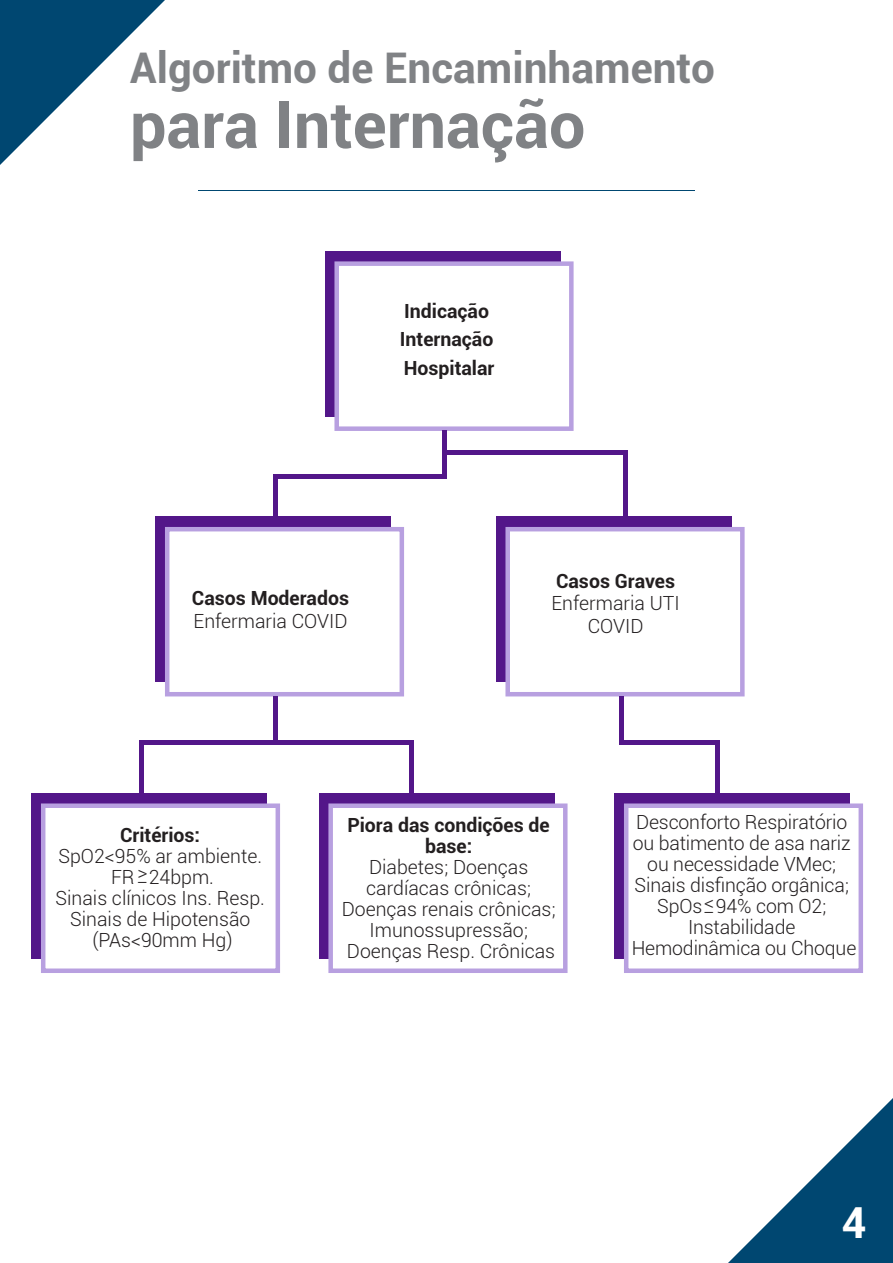
<style>
.page{position:relative;width:893px;height:1263px;background:#fff}
.page>*{position:absolute;margin:0;border:0;box-sizing:border-box;transform-origin:0 0}
.t1{font:700 64.65px "Roboto";color:#808285}
.t2{font:700 42.75px "Roboto";color:#fff}
.t3{font:700 42.3px "Roboto";color:#808285}
.t4{font:300 19.5px/21px "Roboto";color:#231f20;text-align:center}
.t5{font:700 19.5px/28.5px "Roboto";color:#231f20}
</style>
<div class="page">
<svg style="left:0;top:0;width:165px;height:165px"></svg>
<svg style="left:728px;top:1098px;width:165px;height:165px"></svg>
<hr style="left:198px;top:190px;width:496px;height:1px;background:#004771">
<div style="left:156px;top:517px;width:235px;height:165px;background:#531689"></div>
<div style="left:165px;top:527px;width:239px;height:169px;background:#fff;border:4px solid #b8a0e0"></div>
<div style="left:496px;top:517px;width:236px;height:165px;background:#531689"></div>
<div style="left:505px;top:527px;width:240px;height:169px;background:#fff;border:4px solid #b8a0e0"></div>
<div style="left:325px;top:251px;width:236px;height:166px;background:#531689"></div>
<div style="left:334px;top:261px;width:240px;height:170px;background:#fff;border:4px solid #b8a0e0"></div>
<div style="left:32px;top:793px;width:235px;height:166px;background:#531689"></div>
<div style="left:41px;top:803px;width:239px;height:170px;background:#fff;border:4px solid #b8a0e0"></div>
<hr style="left:442px;top:431px;width:4px;height:48px;background:#531689">
<div style="left:273px;top:479px;width:5px;height:47px;background:#531689"></div>
<div style="left:273px;top:696px;width:5px;height:49px;background:#531689"></div>
<div style="left:619px;top:696px;width:5px;height:49px;background:#531689"></div>
<div style="left:715px;top:744px;width:5px;height:50px;background:#531689"></div>
<div style="left:139px;top:742px;width:5px;height:56px;background:#531689"></div>
<div style="left:409px;top:742px;width:5px;height:56px;background:#531689"></div>
<div style="left:623px;top:450px;width:5px;height:69px;background:#531689"></div>
<div style="left:446px;top:450px;width:182px;height:5px;background:#531689"></div>
<div style="left:273px;top:474px;width:173px;height:5px;background:#531689"></div>
<div style="left:139px;top:740px;width:275px;height:5px;background:#531689"></div>
<div style="left:620px;top:740px;width:100px;height:5px;background:#531689"></div>
<div style="left:319px;top:793px;width:235px;height:166px;background:#531689"></div>
<div style="left:328px;top:803px;width:240px;height:170px;background:#fff;border:4px solid #b8a0e0"></div>
<div style="left:615px;top:793px;width:235px;height:166px;background:#531689"></div>
<div style="left:624px;top:803px;width:239px;height:170px;background:#fff;border:4px solid #b8a0e0"></div>
<h3 class="t3" style="left:130px;top:38px;width:587px">Algoritmo de Encaminhamento</h3>
<h1 class="t1" style="left:130px;top:79px;width:457px">para Internação</h1>
<p class="t5" style="left:400px;top:296px;width:96px">Indicação<br>Internação<br>Hospitalar</p>
<p class="t5" style="left:192px;top:583px;width:159px">Casos Moderados</p>
<p class="t4" style="left:194px;top:609px;width:155px">Enfermaria COVID</p>
<p class="t5" style="left:556px;top:566px;width:120px">Casos Graves</p>
<p class="t4" style="left:551px;top:591px;width:130px;line-height:22.5px">Enfermaria UTI<br>COVID</p>
<p class="t5" style="left:120px;top:820px;width:81px">Critérios:</p>
<p class="t4" style="left:55px;top:845px;width:211px">SpO2&lt;95% ar ambiente.<br>FR 24bpm.<br>Sinais clínicos Ins. Resp.<br>Sinais de Hipotensão (PAs&lt;90mm Hg)</p>
<p class="t4" style="left:137px;top:863px;width:12px">&gt;_</p>
<p class="t5" style="left:347px;top:813px;width:204px;line-height:21px;text-align:center">Piora das condições de base:</p>
<p class="t4" style="left:342px;top:855px;width:215px">Diabetes; Doenças cardíacas crônicas;<br>Doenças renais crônicas;<br>Imunossupressão;<br>Doenças Resp. Crônicas</p>
<p class="t4" style="left:632px;top:810px;width:226px">Desconforto Respiratório ou batimento de asa nariz ou necessidade VMec;<br>Sinais disfinção orgânica;<br>SpOs 94% com O2;<br>Instabilidade<br>Hemodinâmica ou Choque</p>
<h2 class="t2" style="left:842px;top:1193px;width:26px">4</h2>
</div>
